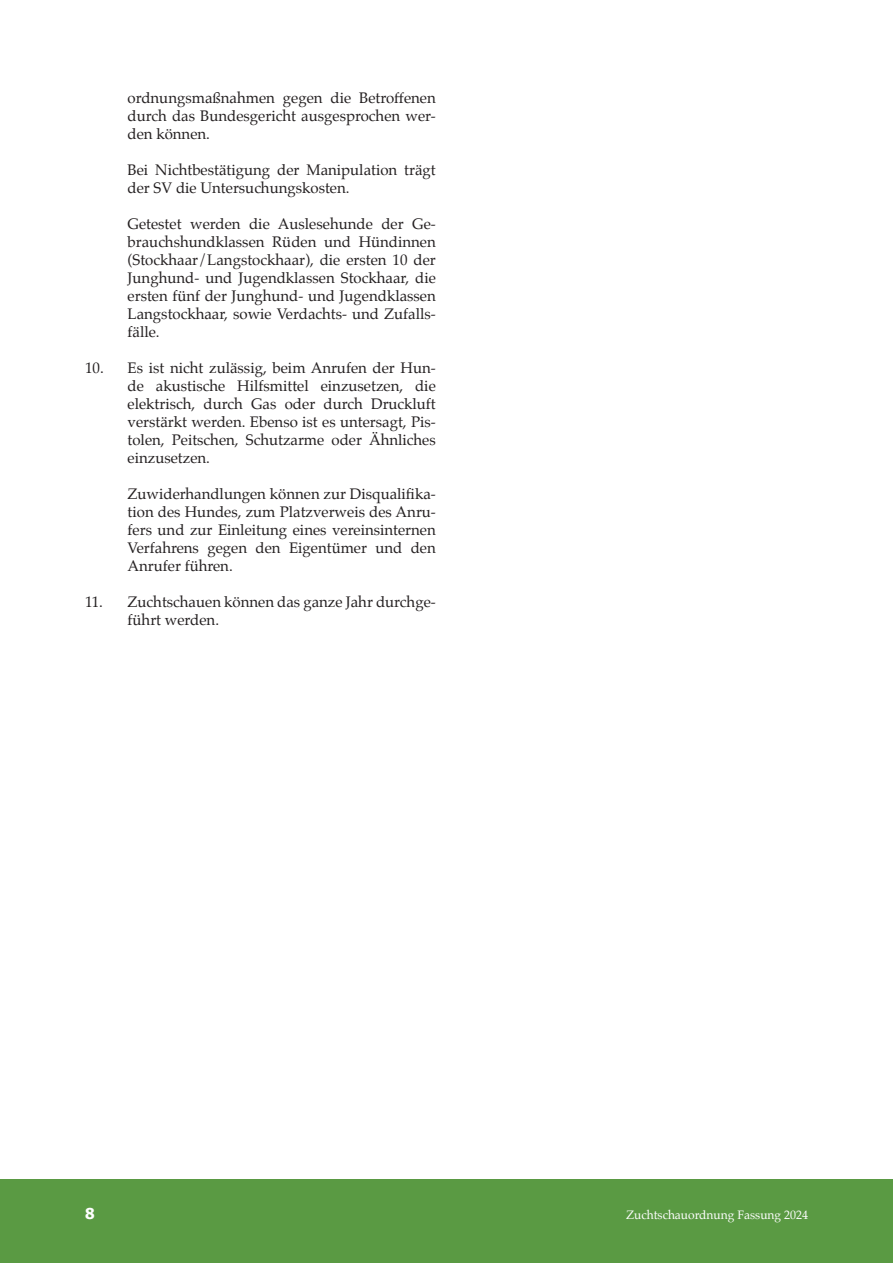
<style>
.page{position:relative;width:893px;height:1263px;background:#fff}
.page>*{position:absolute;margin:0;border:0;box-sizing:border-box;transform-origin:0 0}
.t1{font:15px/18px "Palatino";color:#231f20;text-align:justify}
.t2{font:700 15px "Tahoma";color:#fff}
.t3{font:12px "Palatino";color:#fff}
</style>
<div class="page">
<div style="left:0;top:1180px;width:893px;height:83px;background:#5a9a43"></div>
<p class="t1" style="left:128px;top:89px;width:310px">ordnungsmaßnahmen gegen die Betroffenen durch das Bundesgericht ausgesprochen wer&shy;den können.</p>
<p class="t1" style="left:128px;top:161px;width:310px">Bei Nichtbestätigung der Manipulation trägt der SV die Untersuchungskosten.</p>
<p class="t1" style="left:128px;top:215px;width:310px">Getestet werden die Auslesehunde der Ge&shy;brauchshundklassen Rüden und Hündinnen (Stockhaar/Langstockhaar), die ersten 10 der Junghund- und Jugendklassen Stockhaar, die ersten fünf der Junghund- und Jugendklassen Langstockhaar, sowie Verdachts- und Zufalls&shy;fälle.</p>
<p class="t1" style="left:128px;top:359px;width:310px;text-indent:-43px">10. Es ist nicht zulässig, beim Anrufen der Hun&shy;de akustische Hilfsmittel einzusetzen, die elektrisch, durch Gas oder durch Druckluft verstärkt werden. Ebenso ist es untersagt, Pis&shy;tolen, Peitschen, Schutzarme oder Ähnliches einzusetzen.</p>
<p class="t1" style="left:128px;top:485px;width:310px">Zuwiderhandlungen können zur Disqualifika&shy;tion des Hundes, zum Platzverweis des Anru&shy;fers und zur Einleitung eines vereinsinternen Verfahrens gegen den Eigentümer und den Anrufer führen.</p>
<p class="t1" style="left:128px;top:593px;width:310px;text-indent:-43px">11. Zuchtschauen können das ganze Jahr durchge&shy;führt werden.</p>
<p class="t2" style="left:85px;top:1203px;width:11px">8</p>
<p class="t3" style="left:626px;top:1205px;width:184px">Zuchtschauordnung Fassung 2024</p>
</div>
